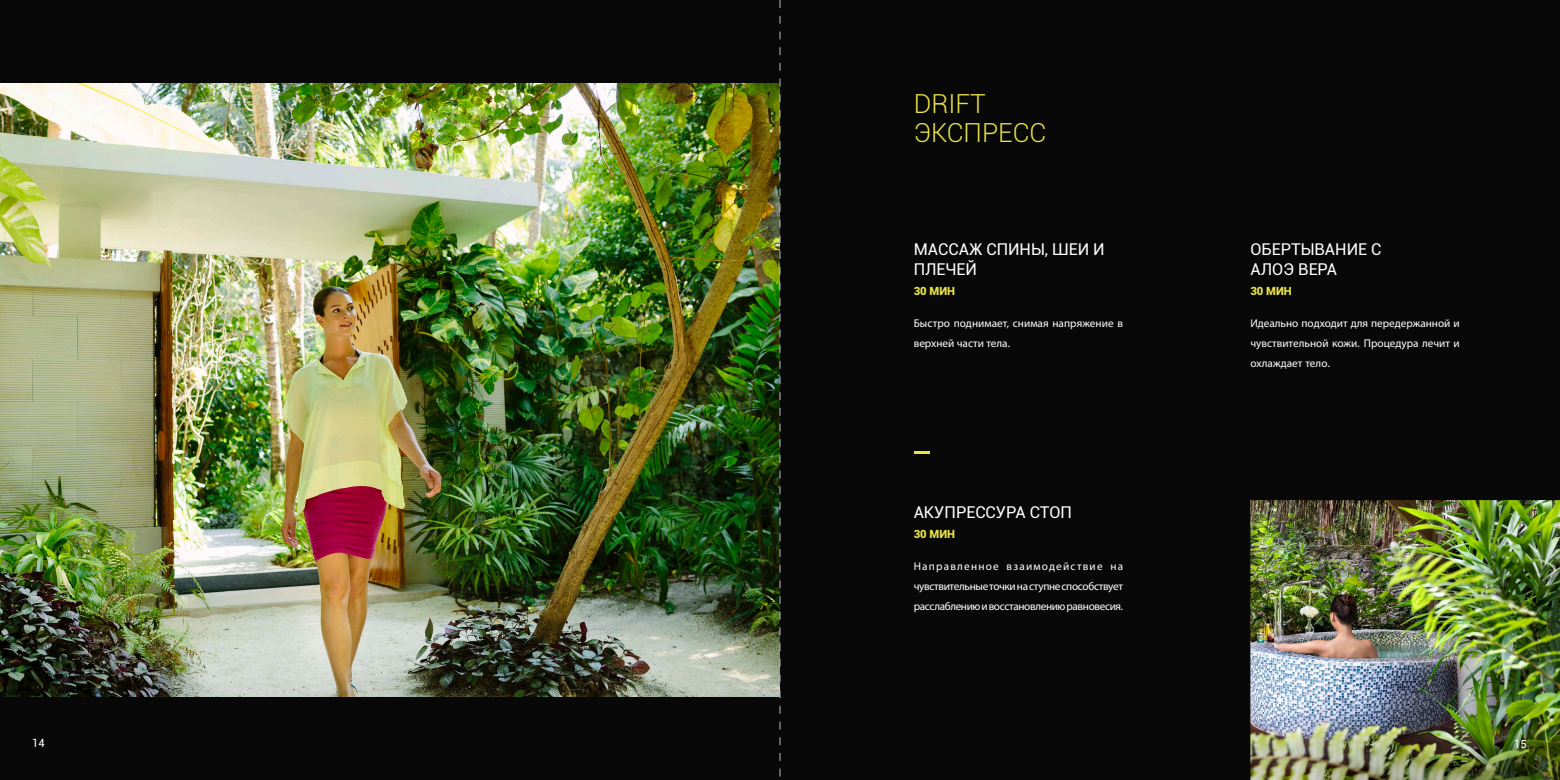
<style>
.page{position:relative;width:1560px;height:780px;background:#fff}
.page>*{position:absolute;margin:0;border:0;box-sizing:border-box;transform-origin:0 0}
.t1{font:300 26.25px/28.8px "Roboto";color:#e7e247}
.t2{font:16.25px/20px "Roboto";color:#fff}
.t3{font:11.25px/20px "Myriad Pro";color:#fff;text-align:justify}
.t4{font:900 11.25px "Roboto";color:#e7e247}
.t5{font:11.25px "Roboto";color:#fff}
.s1{font-family:"Avenir";font-weight:500}
</style>
<div class="page">
<div style="left:0;top:0;width:1559px;height:780px;background:#070807"></div>
<img style="left:0;top:83px;width:779px;height:613px">
<svg style="left:914px;top:451px;width:15px;height:2px"></svg>
<img style="left:1250px;top:500px;width:309px;height:280px">
<svg style="left:779px;top:0;width:1px;height:777px"></svg>
<h1 class="t1" style="left:913px;top:88px;width:134px">DRIFT<br>ЭКСПРЕСС</h1>
<h2 class="t2" style="left:913px;top:238px;width:192px">МАССАЖ СПИНЫ, ШЕИ И<br>ПЛЕЧЕЙ</h2>
<p class="t4" style="left:913px;top:283px;width:43px">30 МИН</p>
<p class="t3" style="left:913px;top:313px;width:211px">Быстро поднимает, снимая напряжение в верхней части тела.</p>
<h2 class="t2" style="left:913px;top:501px;width:160px">АКУПРЕССУРА СТОП</h2>
<p class="t4" style="left:913px;top:525px;width:43px">30 МИН</p>
<p class="t3" style="left:913px;top:556px;width:211px">Направленное взаимодействие на чувствительные точки на ступне способствует расслаблению и восстановлению равновесия.</p>
<h2 class="t2" style="left:1250px;top:238px;width:132px">ОБЕРТЫВАНИЕ С<br>АЛОЭ ВЕРА</h2>
<p class="t4" style="left:1250px;top:283px;width:43px">30 МИН</p>
<p class="t3" style="left:1250px;top:313px;width:211px">Идеально подходит для передержанной и чувствительной кожи<span class="s1">.</span> Процедура лечит и охлаждает тело<span class="s1">.</span></p>
<p class="t5" style="left:32px;top:734px;width:14px">14</p>
<p class="t5" style="left:1513px;top:736px;width:14px">15</p>
</div>
